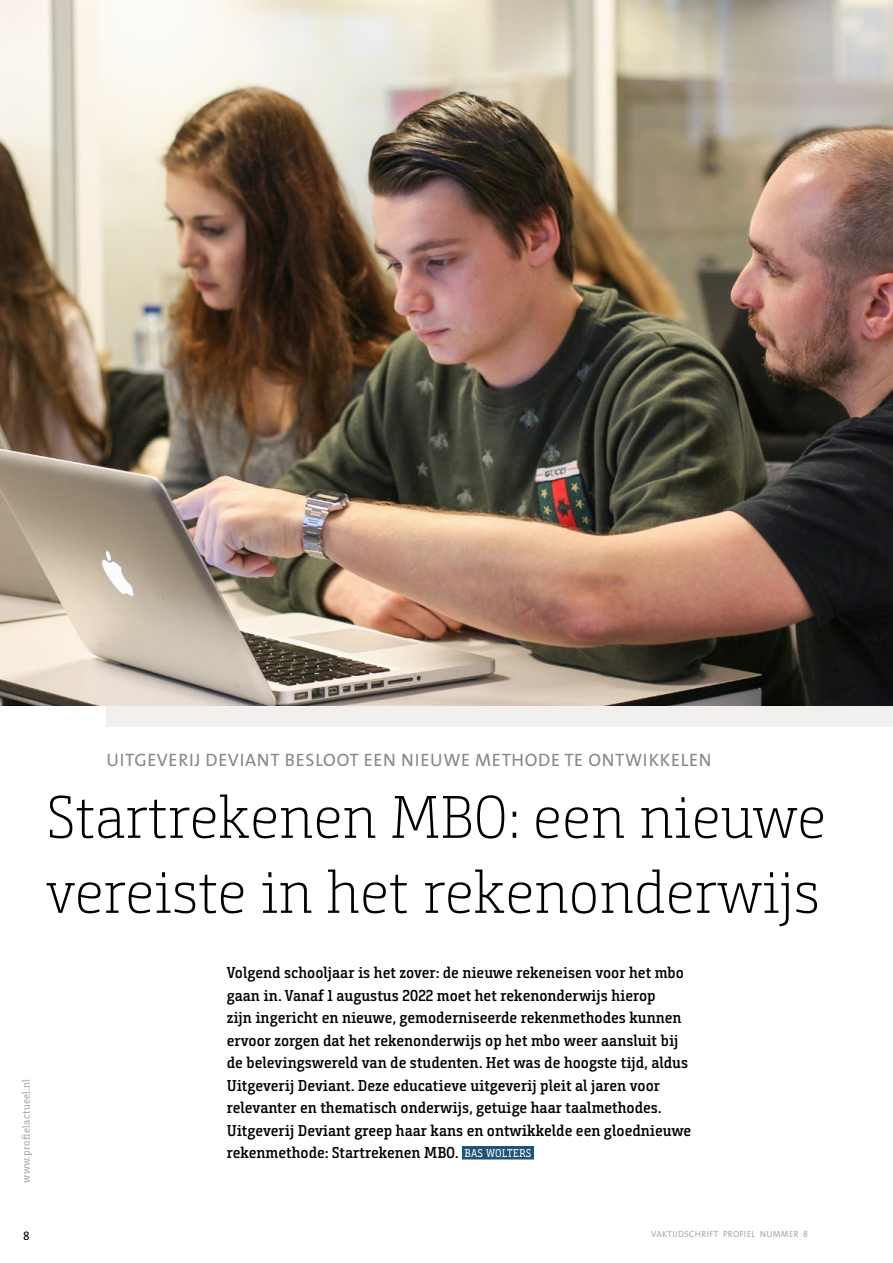
<style>
.page{position:relative;width:893px;height:1263px;background:#fff}
.page>*{position:absolute;margin:0;border:0;box-sizing:border-box;transform-origin:0 0}
.kopregel{font:300 60px/75px "Bunday Slab";color:#000}
.chapeau{font:18px "The Sans";letter-spacing:.04em;color:#878787}
.Intro{font:600 15.75px/22.5px "Bunday Slab";color:#000}
.t1{font:12px "The Sans";color:#000}
.t2{font:10.5px "Bunday Slab";letter-spacing:.02em;color:#a8a8a7}
.t3{font:9px "The Sans";letter-spacing:.035em;color:#a8a8a7}
.s1{font-weight:400;font-size:11.25px;color:#fff}
</style>
<div class="page">
<div style="left:106px;top:136px;width:787px;height:590px;background:#f1f0ee"></div>
<img style="left:0;top:0;width:893px;height:705px">
<div style="left:462px;top:1146px;width:72px;height:13px;background:#215377"></div>
<p class="chapeau" style="left:106px;top:745px;width:607px">UITGEVERIJ DEVIANT BESLOOT EEN NIEUWE METHODE TE ONTWIKKELEN</p>
<p class="kopregel" style="left:46px;top:780px;width:781px">Startrekenen MBO: een nieuwe vereiste in het rekenonderwijs</p>
<p class="t2" style="left:20px;top:1182px;width:105px;rotate:-90deg">www.profielactueel.nl</p>
<p class="Intro" style="left:227px;top:961px;width:466px">Volgend schooljaar is het zover: de nieuwe rekeneisen voor het mbo gaan in. Vanaf 1 augustus 2022 moet het rekenonderwijs hierop<br>zijn ingericht en nieuwe, gemoderniseerde rekenmethodes kunnen ervoor zorgen dat het rekenonderwijs op het mbo weer aansluit bij de belevingswereld van de studenten. Het was de hoogste tijd, aldus Uitgeverij Deviant. Deze educatieve uitgeverij pleit al jaren voor relevanter en thematisch onderwijs, getuige haar taalmethodes.<br>Uitgeverij Deviant greep haar kans en ontwikkelde een gloednieuwe rekenmethode: Startrekenen MBO. <span class="s1">BAS WOLTERS</span></p>
<p class="t1" style="left:23px;top:1225px;width:8px">8</p>
<p class="t3" style="left:651px;top:1227px;width:158px">VAKTIJDSCHRIFT PROFIEL NUMMER 8</p>
</div>
